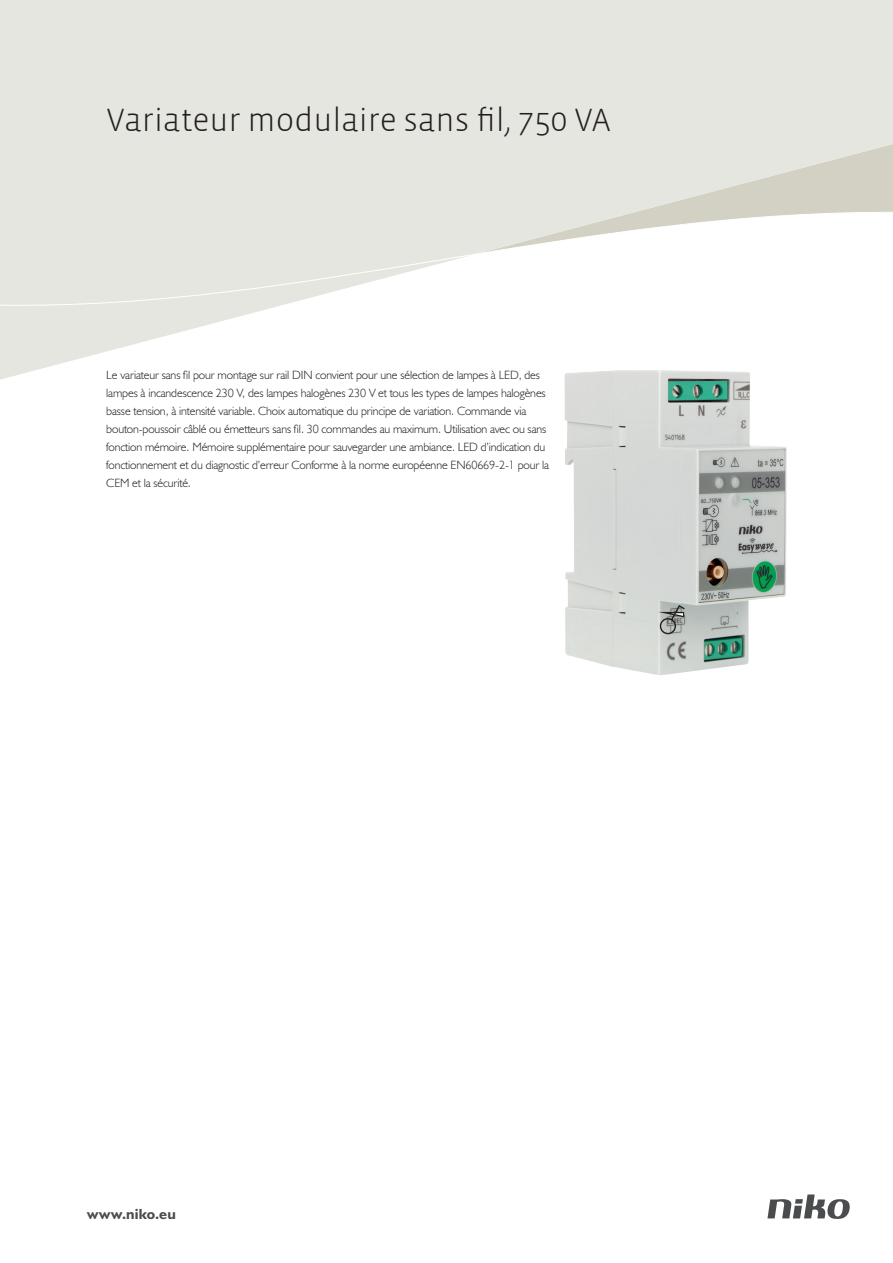
<style>
.page{position:relative;width:893px;height:1263px;background:#fff}
.page>*{position:absolute;margin:0;border:0;box-sizing:border-box;transform-origin:0 0}
.t1{font:300 33px "Vista Sans";color:#231f20}
.t2{font:700 15px "Humanist 521 BT";letter-spacing:.01em;color:#4b4c4d}
.t3{font:300 12px/18px "Humanist 521 BT";letter-spacing:-.01em;color:#231f20}
</style>
<div class="page">
<svg style="left:0;top:0;width:893px;height:380px;fill:#e6e6e0"></svg>
<svg style="left:0;top:209px;width:893px;height:101px"></svg>
<svg style="left:767px;top:1194px;width:83px;height:25px"></svg>
<img style="left:564px;top:370px;width:223px;height:305px">
<svg style="left:658px;top:605px;width:27px;height:29px"></svg>
<h1 class="t1" style="left:106px;top:100px;width:506px">Variateur modulaire sans fil, 750 VA</h1>
<p class="t3" style="left:106px;top:366px;width:444px">Le variateur sans fil pour montage sur rail DIN convient pour une sélection de lampes à LED, des lampes à incandescence 230 V, des lampes halogènes 230 V et tous les types de lampes halogènes basse tension, à intensité variable. Choix automatique du principe de variation. Commande via bouton-poussoir câblé ou émetteurs sans fil. 30 commandes au maximum. Utilisation avec ou sans fonction mémoire. Mémoire supplémentaire pour sauvegarder une ambiance. LED d’indication du fonctionnement et du diagnostic d’erreur Conforme à la norme européenne EN60669-2-1 pour la CEM et la sécurité.</p>
<p class="t2" style="left:87px;top:1204px;width:90px">www.niko.eu</p>
</div>
